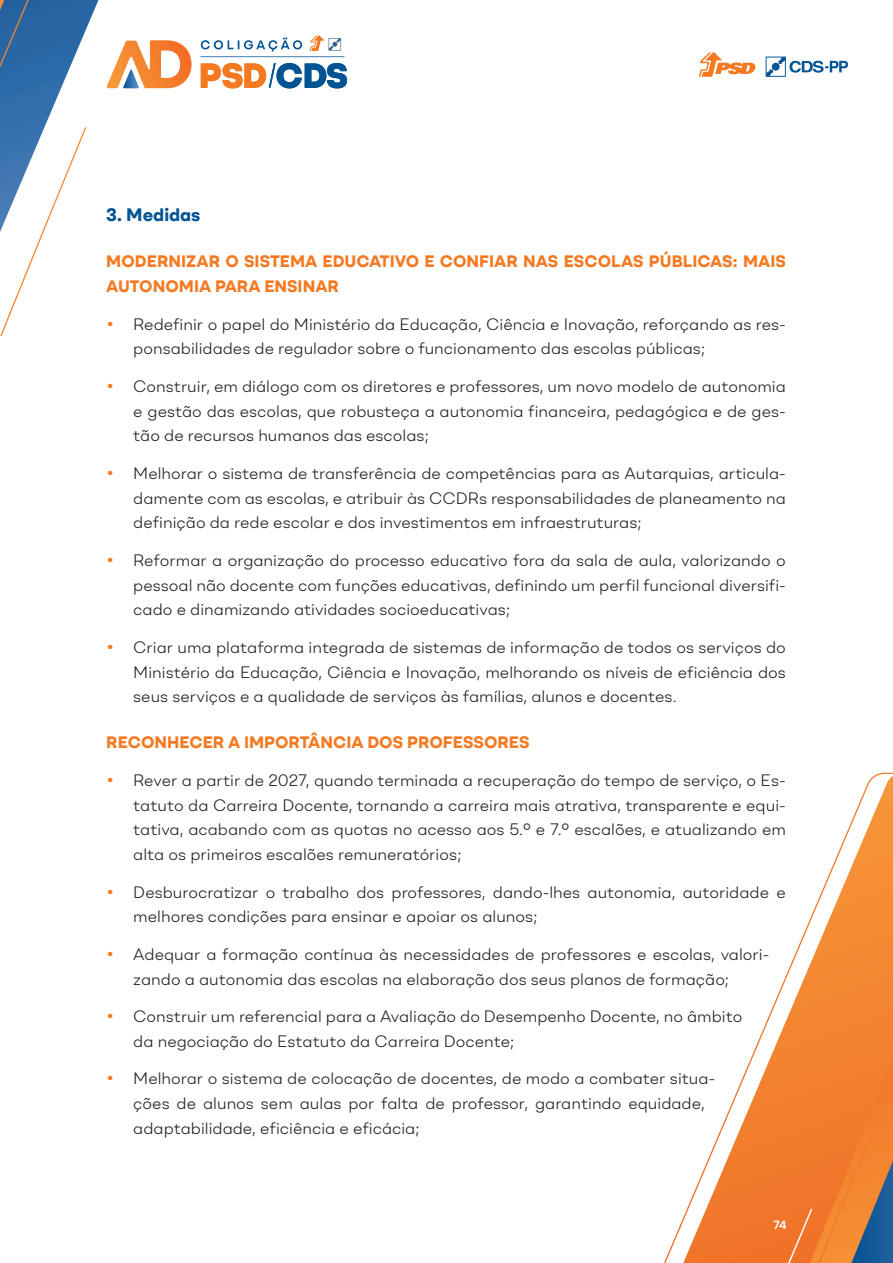
<style>
.page{position:relative;width:893px;height:1263px;background:#fff}
.page>*{position:absolute;margin:0;border:0;box-sizing:border-box;transform-origin:0 0}
.t1{font:700 18px "BR Omny";color:#015494}
.Topics{font:300 16.5px/24.8px "BR Omny";color:#231f20}
.t2{font:700 16.5px/24.8px "BR Omny";color:#f47921}
.t3{font:600 12px "BR Omny";color:#fff}
.s1{color:#f47921}
</style>
<div class="page">
<svg style="left:699px;top:52px;width:57px;height:25px"></svg>
<svg style="left:766px;top:57px;width:82px;height:20px"></svg>
<svg style="left:0;top:0;width:149px;height:335px"></svg>
<svg style="left:707px;top:772px;width:186px;height:491px"></svg>
<svg style="left:664px;top:1162px;width:43px;height:101px"></svg>
<svg style="left:200px;top:35px;width:145px;height:22px"></svg>
<svg style="left:201px;top:63px;width:146px;height:25px"></svg>
<svg style="left:106px;top:40px;width:85px;height:48px"></svg>
<svg style="left:785px;top:1026px;width:108px;height:237px;background:#e27c35"></svg>
<p class="t1" style="left:106px;top:203px;width:96px">3. Medidas</p>
<p class="t2" style="left:106px;top:249px;width:681px">MODERNIZAR O SISTEMA EDUCATIVO E CONFIAR NAS ESCOLAS PÚBLICAS: MAIS<br>AUTONOMIA PARA ENSINAR</p>
<p class="Topics" style="left:133px;top:311px;width:654px;text-indent:-27px"><span class="s1">•</span> Redefinir o papel do Ministério da Educação, Ciência e Inovação, reforçando as res&shy;ponsabilidades de regulador sobre o funcionamento das escolas públicas;</p>
<p class="Topics" style="left:133px;top:373px;width:654px;text-align:justify;text-indent:-27px"><span class="s1">•</span> Construir, em diálogo com os diretores e professores, um novo modelo de autonomia e gestão das escolas, que robusteça a autonomia financeira, pedagógica e de ges&shy;tão de recursos humanos das escolas;</p>
<p class="Topics" style="left:133px;top:460px;width:654px;text-align:justify;text-indent:-27px"><span class="s1">•</span> Melhorar o sistema de transferência de competências para as Autarquias, articula&shy;damente com as escolas, e atribuir às CCDRs responsabilidades de planeamento na definição da rede escolar e dos investimentos em infraestruturas;</p>
<p class="Topics" style="left:133px;top:547px;width:654px;text-align:justify;text-indent:-27px"><span class="s1">•</span> Reformar a organização do processo educativo fora da sala de aula, valorizando o pessoal não docente com funções educativas, definindo um perfil funcional diversifi&shy;cado e dinamizando atividades socioeducativas;</p>
<p class="Topics" style="left:133px;top:634px;width:654px;text-align:justify;text-indent:-27px"><span class="s1">•</span> Criar uma plataforma integrada de sistemas de informação de todos os serviços do Ministério da Educação, Ciência e Inovação, melhorando os níveis de eficiência dos seus serviços e a qualidade de serviços às famílias, alunos e docentes.</p>
<p class="t2" style="left:106px;top:730px;width:425px">RECONHECER A IMPORTÂNCIA DOS PROFESSORES</p>
<p class="Topics" style="left:133px;top:767px;width:654px;text-align:justify;text-indent:-27px"><span class="s1">•</span> Rever a partir de 2027, quando terminada a recuperação do tempo de serviço, o Es&shy;tatuto da Carreira Docente, tornando a carreira mais atrativa, transparente e equi&shy;tativa, acabando com as quotas no acesso aos 5.º e 7.º escalões, e atualizando em alta os primeiros escalões remuneratórios;</p>
<p class="Topics" style="left:133px;top:879px;width:654px;text-indent:-27px"><span class="s1">•</span> Desburocratizar o trabalho dos professores, dando-lhes autonomia, autoridade e melhores condições para ensinar e apoiar os alunos;</p>
<p class="Topics" style="left:133px;top:941px;width:637px;text-indent:-27px"><span class="s1">•</span> Adequar a formação contínua às necessidades de professores e escolas, valori&shy;zando a autonomia das escolas na elaboração dos seus planos de formação;</p>
<p class="Topics" style="left:133px;top:1004px;width:610px;text-indent:-27px"><span class="s1">•</span> Construir um referencial para a Avaliação do Desempenho Docente, no âmbito da negociação do Estatuto da Carreira Docente;</p>
<p class="Topics" style="left:133px;top:1066px;width:584px;text-indent:-27px"><span class="s1">•</span> Melhorar o sistema de colocação de docentes, de modo a combater situa&shy;ções de alunos sem aulas por falta de professor, garantindo equidade, adaptabilidade, eficiência e eficácia;</p>
<p class="t3" style="left:774px;top:1217px;width:15px">74</p>
</div>
